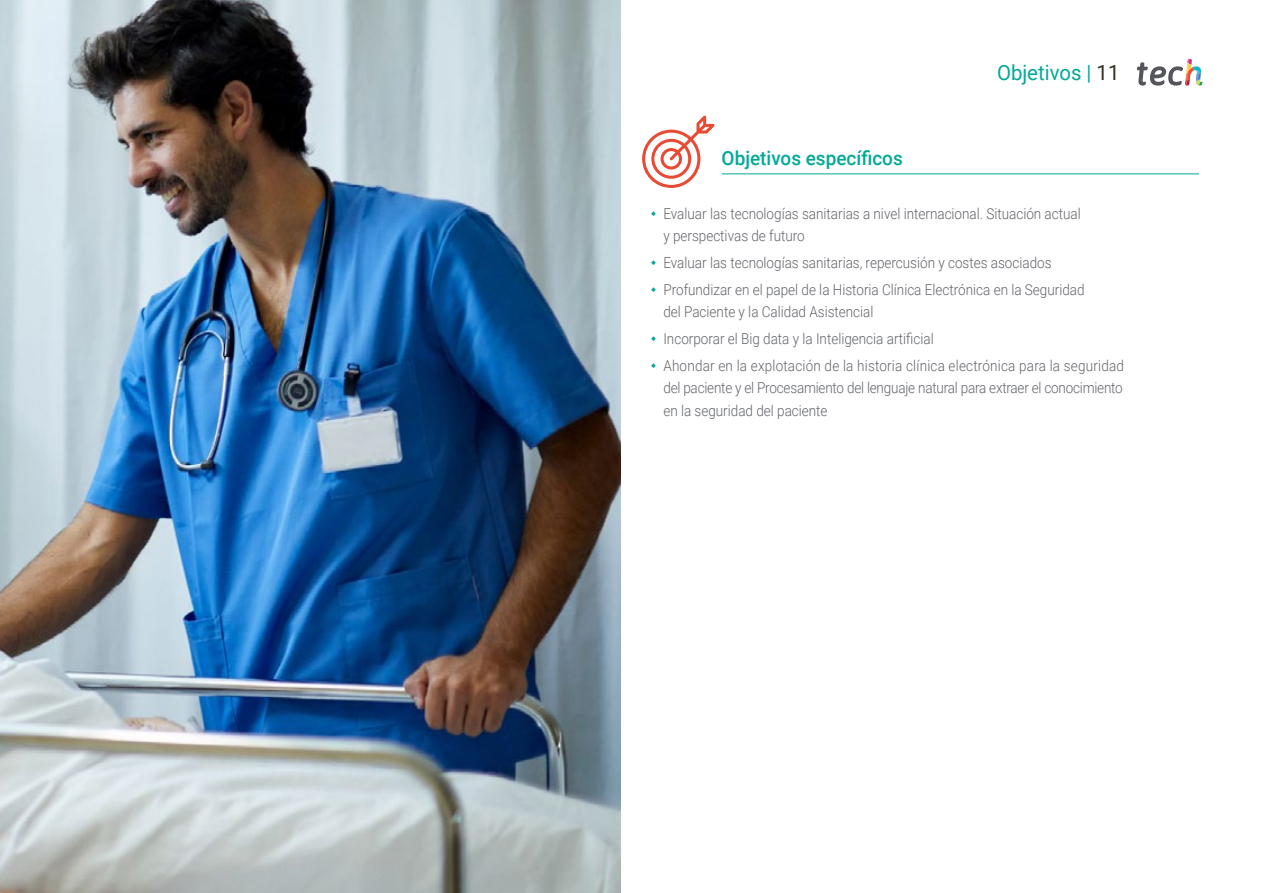
<style>
.page{position:relative;width:1263px;height:893px;background:#fff}
.page>*{position:absolute;margin:0;border:0;box-sizing:border-box;transform-origin:0 0}
.t1{font:21px "Roboto";color:#00a996}
.t2{font:500 19.5px "Roboto";color:#00a996}
.t3{font:300 15px/26.7px "Roboto";color:#61646a;scale:.9 1}
.s1{color:#312e20}
</style>
<div class="page">
<svg style="left:642px;top:116px;width:72px;height:72px"></svg>
<hr style="left:722px;top:174px;width:477px;height:1px;background:#00a996">
<svg style="left:1137px;top:59px;width:65px;height:27px"></svg>
<img style="left:0;top:0;width:621px;height:893px">
<h2 class="t2" style="left:722px;top:144px;width:183px">Objetivos específicos</h2>
<h1 class="t1" style="left:997px;top:57px;width:124px">Objetivos | <span class="s1">11</span></h1>
<p class="t3" style="left:663px;top:201px;width:465px;line-height:22.5px">Evaluar las tecnologías sanitarias a nivel internacional. Situación actual y perspectivas de futuro</p>
<p class="t3" style="left:663px;top:249px;width:469px">Evaluar las tecnologías sanitarias, repercusión y costes asociados<br>Profundizar en el papel de la Historia Clínica Electrónica en la Seguridad</p>
<p class="t3" style="left:663px;top:298px;width:513px">del Paciente y la Calidad Asistencial<br>Incorporar el Big data y la Inteligencia artificial<br>Ahondar en la explotación de la historia clínica electrónica para la seguridad</p>
<p class="t3" style="left:663px;top:376px;width:512px;line-height:22.5px">del paciente y el Procesamiento del lenguaje natural para extraer el conocimiento en la seguridad del paciente</p>
</div>
